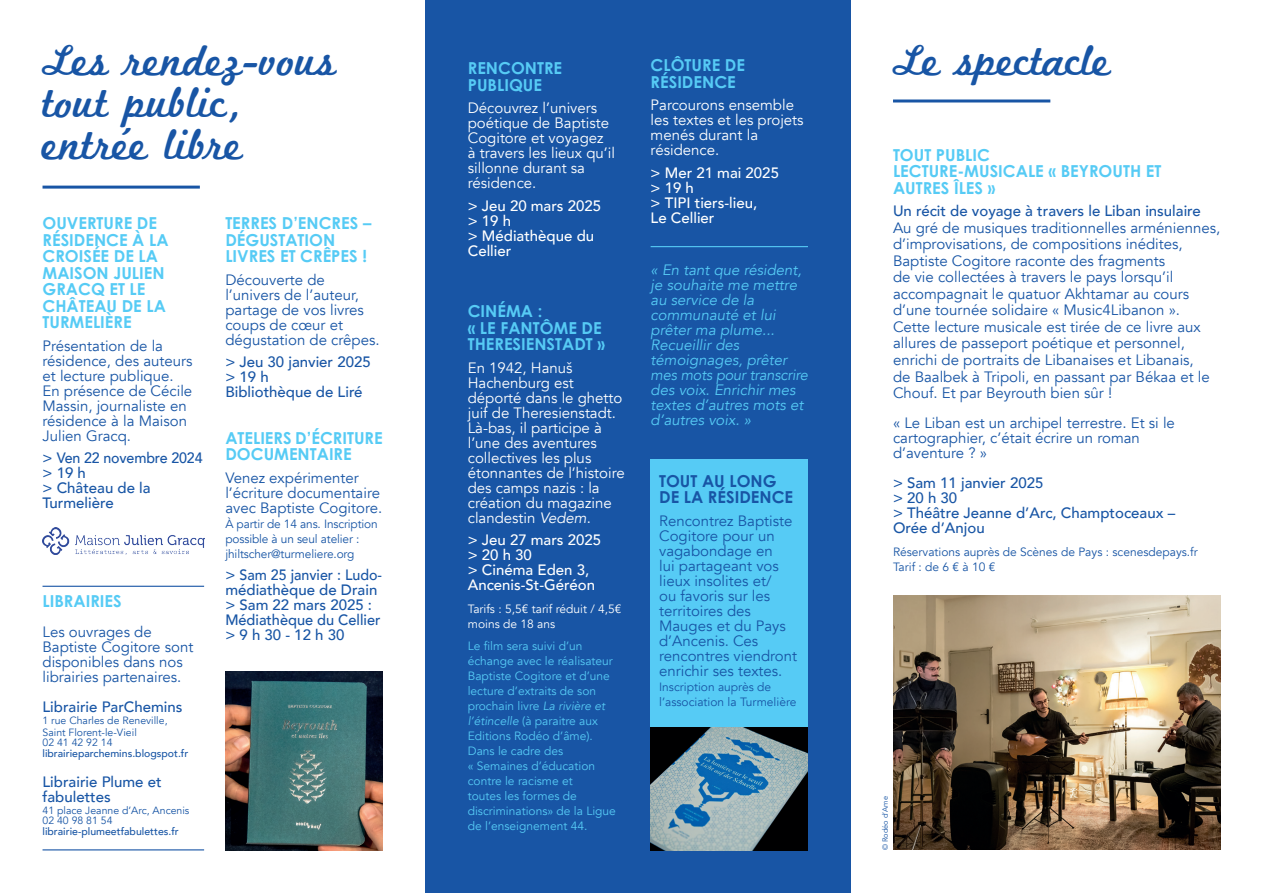
<style>
.page{position:relative;width:1263px;height:893px;background:#fff}
.page>*{position:absolute;margin:0;border:0;box-sizing:border-box;transform-origin:0 0}
.t1{font:45px/42px "Marketing Script";color:#1855a5}
.t2{font:700 16.5px/16.5px "Century Gothic Pro";color:#56cbf5}
.t3{font:700 16.5px/16.5px "Century Gothic Pro";color:#1855a5}
.t4{font:15px/15px "Avenir";color:#1855a5}
.t5{font:15px/15px "Avenir";color:#fff}
.t6{font:500 15px/15px "Avenir";color:#1855a5}
.t7{font:italic 15px/15px "Avenir";color:#56cbf5}
.t8{font:500 15px/15px "Avenir";color:#fff}
.t9{font:12px/15px "Avenir";color:#56cbf5}
.t10{font:12px/15px "Avenir";color:#1855a5}
.t11{font:12px/15px "Avenir";color:#fff}
.t12{font:10.5px "Avenir";color:#1855a5}
.t13{font:500 10.5px "Avenir";color:#1855a5}
.t14{font:7.5px "Avenir";color:#1855a5}
.s1{font-style:italic}
</style>
<div class="page">
<div style="left:425px;top:0;width:425px;height:893px;background:#1855a5"></div>
<div style="left:651px;top:459px;width:157px;height:268px;background:#56cbf5"></div>
<hr style="left:43px;top:186px;width:157px;height:3px;background:#1855a5">
<img style="left:43px;top:527px;width:161px;height:27px">
<img style="left:225px;top:672px;width:158px;height:178px">
<hr style="left:893px;top:99px;width:157px;height:3px;background:#1855a5">
<img style="left:893px;top:595px;width:327px;height:255px">
<hr style="left:651px;top:246px;width:157px;height:1px;background:#56cbf5">
<img style="left:651px;top:727px;width:157px;height:123px">
<hr style="left:43px;top:586px;width:161px;height:1px;background:#1855a5">
<hr style="left:43px;top:849px;width:161px;height:1px;background:#1855a5">
<p class="t1" style="left:43px;top:43px;width:295px">Les rendez-vous tout public,</p>
<p class="t1" style="left:43px;top:127px;width:202px">entrée libre</p>
<p class="t2" style="left:43px;top:215px;width:128px">OUVERTURE DE<br>RÉSIDENCE À LA<br>CROISÉE DE LA<br>MAISON JULIEN<br>GRACQ ET LE<br>CHÂTEAU DE LA<br>TURMELIÈRE</p>
<p class="t4" style="left:43px;top:338px;width:152px">Présentation de la résidence, des auteurs et lecture publique.</p>
<p class="t4" style="left:43px;top:383px;width:151px">En présence de Cécile<br>Massin, journaliste en résidence à la Maison<br>Julien Gracq.</p>
<p class="t6" style="left:43px;top:449px;width:162px">&gt; Ven 22 novembre 2024</p>
<p class="t6" style="left:43px;top:464px;width:45px">&gt; 19 h</p>
<p class="t6" style="left:43px;top:479px;width:110px">&gt; Château de la<br>Turmelière</p>
<p class="t2" style="left:43px;top:592px;width:81px">LIBRAIRIES</p>
<p class="t4" style="left:43px;top:624px;width:152px">Les ouvrages de<br>Baptiste Cogitore sont disponibles dans nos librairies partenaires.</p>
<p class="t6" style="left:43px;top:698px;width:141px">Librairie ParChemins</p>
<p class="t12" style="left:43px;top:714px;width:127px">1 rue Charles de Reneville,</p>
<p class="t12" style="left:43px;top:726px;width:96px">Saint Florent-le-Vieil</p>
<p class="t12" style="left:43px;top:736px;width:72px">02 41 42 92 14</p>
<p class="t13" style="left:43px;top:744px;width:147px">librairieparchemins.blogspot.fr</p>
<p class="t6" style="left:43px;top:773px;width:121px">Librairie Plume et fabulettes</p>
<p class="t12" style="left:43px;top:804px;width:148px">41 place Jeanne d’Arc, Ancenis</p>
<p class="t12" style="left:43px;top:814px;width:72px">02 40 98 81 54</p>
<p class="t13" style="left:43px;top:822px;width:138px">librairie-plumeetfabulettes.fr</p>
<p class="t2" style="left:225px;top:215px;width:147px">TERRES D’ENCRES –</p>
<p class="t2" style="left:225px;top:231px;width:143px">DÉGUSTATION<br>LIVRES ET CRÊPES !</p>
<p class="t4" style="left:225px;top:272px;width:156px">Découverte de l’univers de l’auteur, partage de vos livres coups de cœur et dégustation de crêpes.</p>
<p class="t6" style="left:225px;top:353px;width:147px">&gt; Jeu 30 janvier 2025</p>
<p class="t6" style="left:225px;top:368px;width:45px">&gt; 19 h</p>
<p class="t6" style="left:225px;top:383px;width:139px">Bibliothèque de Liré</p>
<p class="t2" style="left:225px;top:429px;width:159px">ATELIERS D’ÉCRITURE<br>DOCUMENTAIRE</p>
<p class="t4" style="left:225px;top:470px;width:158px">Venez expérimenter l’écriture documentaire avec Baptiste Cogitore.</p>
<p class="t10" style="left:225px;top:516px;width:154px">À partir de 14 ans. Inscription possible à un seul atelier : jhiltscher@turmeliere.org</p>
<p class="t6" style="left:225px;top:566px;width:158px">&gt; Sam 25 janvier : Ludo-</p>
<p class="t6" style="left:225px;top:581px;width:153px">médiathèque de Drain</p>
<p class="t6" style="left:225px;top:596px;width:148px">&gt; Sam 22 mars 2025 :</p>
<p class="t6" style="left:225px;top:611px;width:157px">Médiathèque du Cellier</p>
<p class="t6" style="left:225px;top:626px;width:120px">&gt; 9 h 30 - 12 h 30</p>
<p class="t2" style="left:468px;top:60px;width:96px">RENCONTRE<br>PUBLIQUE</p>
<p class="t5" style="left:468px;top:101px;width:149px">Découvrez l’univers poétique de Baptiste<br>Cogitore et voyagez à travers les lieux qu’il sillonne durant sa résidence.</p>
<p class="t8" style="left:468px;top:197px;width:135px">&gt; Jeu 20 mars 2025</p>
<p class="t8" style="left:468px;top:212px;width:45px">&gt; 19 h</p>
<p class="t8" style="left:468px;top:227px;width:128px">&gt; Médiathèque du<br>Cellier</p>
<p class="t2" style="left:468px;top:303px;width:76px">CINÉMA :</p>
<p class="t2" style="left:468px;top:319px;width:139px">« LE FANTÔME DE<br>THERESIENSTADT »</p>
<p class="t5" style="left:468px;top:360px;width:158px">En 1942, Hanuš<br>Hachenburg est déporté dans le ghetto juif de Theresienstadt.<br>Là-bas, il participe à l’une des aventures collectives les plus étonnantes de l’histoire des camps nazis : la création du magazine clandestin <span class="s1">Vedem</span>.</p>
<p class="t8" style="left:468px;top:531px;width:135px">&gt; Jeu 27 mars 2025</p>
<p class="t8" style="left:468px;top:546px;width:66px">&gt; 20 h 30</p>
<p class="t8" style="left:468px;top:561px;width:129px">&gt; Cinéma Eden 3,<br>Ancenis-St-Géréon</p>
<p class="t11" style="left:468px;top:601px;width:155px">Tarifs : 5,5€ tarif réduit / 4,5€ moins de 18 ans</p>
<p class="t9" style="left:468px;top:639px;width:147px">Le film sera suivi d’un échange avec le réalisateur<br>Baptiste Cogitore et d’une lecture d’extraits de son prochain livre <span class="s1">La rivière et l’étincelle</span> (à paraitre aux<br>Editions Rodéo d’âme).</p>
<p class="t9" style="left:468px;top:744px;width:97px">Dans le cadre des</p>
<p class="t9" style="left:468px;top:759px;width:150px">« Semaines d’éducation contre le racisme et<br>toutes les formes de discriminations» de la Ligue de l’enseignement 44.</p>
<p class="t2" style="left:651px;top:57px;width:96px">CLÔTURE DE<br>RÉSIDENCE</p>
<p class="t5" style="left:651px;top:98px;width:154px">Parcourons ensemble les textes et les projets menés durant la résidence.</p>
<p class="t8" style="left:651px;top:164px;width:130px">&gt; Mer 21 mai 2025</p>
<p class="t8" style="left:651px;top:179px;width:45px">&gt; 19 h</p>
<p class="t8" style="left:651px;top:194px;width:108px">&gt; TIPI tiers-lieu,</p>
<p class="t8" style="left:651px;top:209px;width:65px">Le Cellier</p>
<p class="t7" style="left:651px;top:263px;width:153px">« En tant que résident, je souhaite me mettre au service de la communauté et lui prêter ma plume...</p>
<p class="t7" style="left:651px;top:338px;width:159px">Recueillir des témoignages, prêter mes mots pour transcrire des voix. Enrichir mes textes d’autres mots et d’autres voix. »</p>
<p class="t3" style="left:659px;top:472px;width:135px">TOUT AU LONG<br>DE LA RÉSIDENCE</p>
<p class="t4" style="left:659px;top:513px;width:140px">Rencontrez Baptiste<br>Cogitore pour un vagabondage en<br>lui partageant vos lieux insolites et/<br>ou favoris sur les territoires des<br>Mauges et du Pays d’Ancenis. Ces rencontres viendront enrichir ses textes.</p>
<p class="t10" style="left:659px;top:679px;width:139px">Inscription auprès de l’association la Turmelière</p>
<p class="t1" style="left:893px;top:43px;width:219px">Le spectacle</p>
<p class="t2" style="left:893px;top:147px;width:99px">TOUT PUBLIC</p>
<p class="t2" style="left:893px;top:163px;width:270px">LECTURE-MUSICALE « BEYROUTH ET<br>AUTRES ÎLES »</p>
<p class="t6" style="left:893px;top:203px;width:309px">Un récit de voyage à travers le Liban insulaire</p>
<p class="t4" style="left:893px;top:220px;width:329px;line-height:16.5px">Au gré de musiques traditionnelles arméniennes, d’improvisations, de compositions inédites, Baptiste Cogitore raconte des fragments<br>de vie collectées à travers le pays lorsqu’il accompagnait le quatuor Akhtamar au cours d’une tournée solidaire « Music4Libanon ».</p>
<p class="t4" style="left:893px;top:319px;width:318px;line-height:16.5px">Cette lecture musicale est tirée de ce livre aux allures de passeport poétique et personnel, enrichi de portraits de Libanaises et Libanais, de Baalbek à Tripoli, en passant par Békaa et le Chouf. Et par Beyrouth bien sûr !</p>
<p class="t4" style="left:893px;top:416px;width:283px">« Le Liban est un archipel terrestre. Et si le cartographier, c’était écrire un roman</p>
<p class="t4" style="left:893px;top:446px;width:95px">d’aventure ? »</p>
<p class="t6" style="left:893px;top:474px;width:152px">&gt; Sam 11 janvier 2025</p>
<p class="t6" style="left:893px;top:489px;width:66px">&gt; 20 h 30</p>
<p class="t6" style="left:893px;top:504px;width:284px">&gt; Théâtre Jeanne d’Arc, Champtoceaux –</p>
<p class="t6" style="left:893px;top:519px;width:93px">Orée d’Anjou</p>
<p class="t10" style="left:893px;top:544px;width:306px">Réservations auprès de Scènes de Pays : scenesdepays.fr</p>
<p class="t10" style="left:893px;top:559px;width:104px">Tarif : de 6 € à 10 €</p>
<p class="t14" style="left:881px;top:850px;width:56px;rotate:-90deg">© Rodéo d’Ame</p>
</div>
